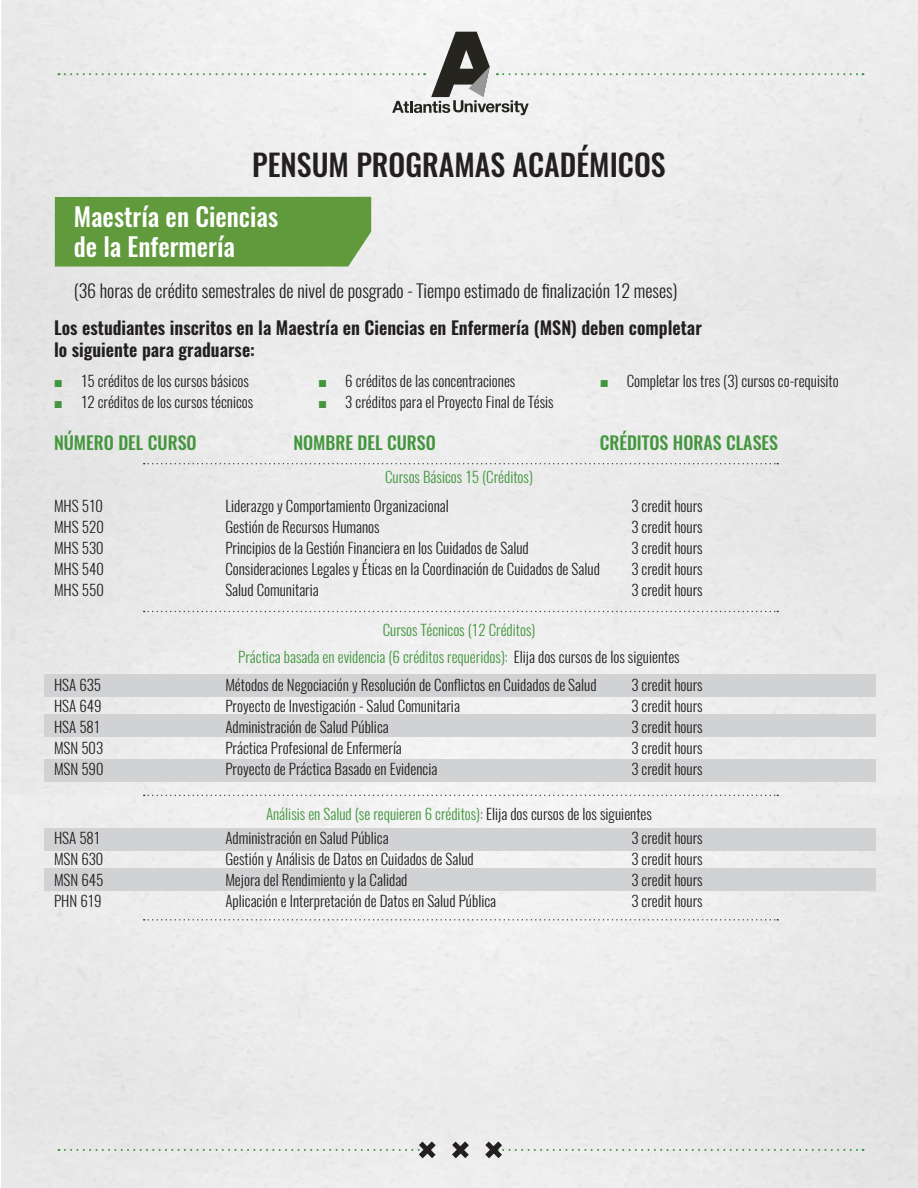
<style>
.page{position:relative;width:918px;height:1188px;background:#fff}
.page>*{position:absolute;margin:0;border:0;box-sizing:border-box;transform-origin:0 0}
.t1{font:500 30px "Oswald";color:#231f20}
.t2{font:500 25.5px/30.6px "Oswald";color:#fff}
.t3{font:600 18px/21.6px "Oswald";color:#231f20}
.t4{font:300 18px "Oswald";color:#231f20}
.t5{font:500 18px "Oswald";color:#43963e}
.t6{font:300 15px/21px "Oswald";color:#231f20}
.t7{font:300 15px/26.5px "Oswald";color:#43963e;text-align:center}
.s1{font-family:"Impact";font-weight:400;color:#43963e}
.s2{color:#231f20}
</style>
<div class="page">
<div style="left:1px;top:1px;width:917px;height:1187px;background:#ebebeb"></div>
<svg style="left:485px;top:1141px;width:379px;height:17px;background:#dfe1df"></svg>
<svg style="left:452px;top:1141px;width:17px;height:17px"></svg>
<svg style="left:59px;top:1141px;width:377px;height:17px;background:#e0e2e0"></svg>
<div style="left:45px;top:674px;width:831px;height:22px;background:#d1d2d4"></div>
<div style="left:45px;top:714px;width:831px;height:23px;background:#d1d2d4"></div>
<div style="left:45px;top:759px;width:831px;height:23px;background:#d1d2d4"></div>
<div style="left:45px;top:828px;width:831px;height:23px;background:#d1d2d4"></div>
<div style="left:45px;top:868px;width:831px;height:23px;background:#d1d2d4"></div>
<div style="left:59px;top:32px;width:805px;height:83px;background:#efefef"></div>
<div style="left:54px;top:197px;width:317px;height:70px;background:#619a3c"></div>
<svg style="left:144px;top:463px;width:634px;height:1px"></svg>
<svg style="left:144px;top:611px;width:634px;height:1px"></svg>
<svg style="left:144px;top:795px;width:634px;height:1px"></svg>
<svg style="left:144px;top:919px;width:634px;height:2px"></svg>
<h1 class="t1" style="left:252px;top:149px;width:415px">PENSUM PROGRAMAS ACADÉMICOS</h1>
<h2 class="t2" style="left:74px;top:203px;width:206px">Maestría en Ciencias de la Enfermería</h2>
<p class="t4" style="left:74px;top:279px;width:605px">(36 horas de crédito semestrales de nivel de posgrado - Tiempo estimado de finalización 12 meses)</p>
<p class="t3" style="left:54px;top:319px;width:649px">Los estudiantes inscritos en la Maestría en Ciencias en Enfermería (MSN) deben completar lo siguiente para graduarse:</p>
<p class="t6" style="left:54px;top:372px;width:196px"><span class="s1">■</span> 15 créditos de los cursos básicos</p>
<p class="t6" style="left:54px;top:393px;width:201px"><span class="s1">■</span> 12 créditos de los cursos técnicos</p>
<p class="t6" style="left:318px;top:372px;width:199px"><span class="s1">■</span> 6 créditos de las concentraciones</p>
<p class="t6" style="left:318px;top:393px;width:237px"><span class="s1">■</span> 3 créditos para el Proyecto Final de Tésis</p>
<p class="t6" style="left:600px;top:372px;width:241px"><span class="s1">■</span> Completar los tres (3) cursos co-requisito</p>
<p class="t5" style="left:54px;top:433px;width:144px">NÚMERO DEL CURSO</p>
<p class="t5" style="left:293px;top:433px;width:144px">NOMBRE DEL CURSO</p>
<p class="t5" style="left:600px;top:433px;width:180px">CRÉDITOS HORAS CLASES</p>
<p class="t7" style="left:385px;top:465px;width:149px">Cursos Básicos 15 (Créditos)</p>
<p class="t6" style="left:54px;top:496px;width:51px;text-align:justify">MHS 510<br>MHS 520<br>MHS 530<br>MHS 540<br>MHS 550</p>
<p class="t6" style="left:225px;top:496px;width:376px">Liderazgo y Comportamiento Organizacional<br>Gestión de Recursos Humanos<br>Principios de la Gestión Financiera en los Cuidados de Salud Consideraciones Legales y Éticas en la Coordinación de Cuidados de Salud Salud Comunitaria</p>
<p class="t6" style="left:631px;top:496px;width:73px;text-align:justify">3 credit hours 3 credit hours 3 credit hours 3 credit hours 3 credit hours</p>
<p class="t7" style="left:238px;top:618px;width:443px">Cursos Técnicos (12 Créditos)<br>Práctica basada en evidencia (6 créditos requeridos): <span class="s2">Elija dos cursos de los siguientes</span></p>
<p class="t6" style="left:54px;top:676px;width:51px">HSA 635<br>HSA 649<br>HSA 581<br>MSN 503<br>MSN 590</p>
<p class="t6" style="left:225px;top:675px;width:373px">Métodos de Negociación y Resolución de Conflictos en Cuidados de Salud Proyecto de Investigación - Salud Comunitaria<br>Administración de Salud Pública<br>Práctica Profesional de Enfermería<br>Proyecto de Práctica Basado en Evidencia</p>
<p class="t6" style="left:631px;top:676px;width:73px;text-align:justify">3 credit hours 3 credit hours 3 credit hours 3 credit hours 3 credit hours</p>
<p class="t7" style="left:266px;top:802px;width:387px">Análisis en Salud (se requieren 6 créditos): <span class="s2">Elija dos cursos de los siguientes</span></p>
<p class="t6" style="left:54px;top:829px;width:51px">HSA 581<br>MSN 630<br>MSN 645<br>PHN 619</p>
<p class="t6" style="left:225px;top:829px;width:272px">Administración en Salud Pública<br>Gestión y Análisis de Datos en Cuidados de Salud Mejora del Rendimiento y la Calidad<br>Aplicación e Interpretación de Datos en Salud Pública</p>
<p class="t6" style="left:631px;top:829px;width:73px;text-align:justify">3 credit hours 3 credit hours 3 credit hours 3 credit hours</p>
</div>
